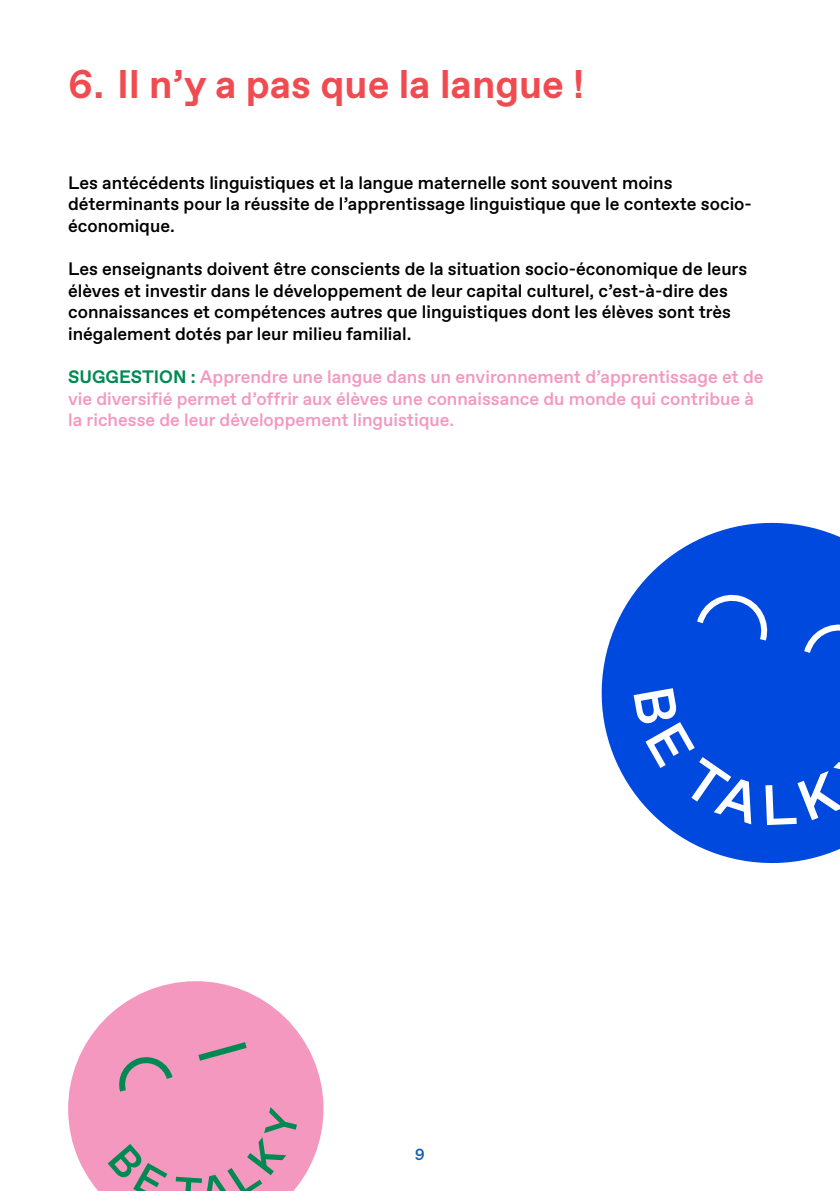
<style>
.page{position:relative;width:840px;height:1191px;background:#fff}
.page>*{position:absolute;margin:0;border:0;box-sizing:border-box;transform-origin:0 0}
.t1{font:700 40px "Favorit";color:#f04b51}
.t2{font:500 18px/21.6px "Favorit";color:#000}
.t3{font:500 18px/21.6px "Favorit";color:#f498c0}
.t4{font:500 16px "Favorit";color:#145eac}
.s1{font-weight:700;color:#008953}
</style>
<div class="page">
<svg style="left:68px;top:981px;width:256px;height:210px;fill:#f498c0"></svg>
<svg style="left:108px;top:1143px;width:59px;height:48px;background:#b393a3"></svg>
<svg style="left:176px;top:1107px;width:121px;height:84px;background:#d896b3"></svg>
<svg style="left:119px;top:1037px;width:134px;height:61px;background:#dd96b6"></svg>
<svg style="left:601px;top:522px;width:238px;height:342px;fill:#0049de"></svg>
<svg style="left:633px;top:688px;width:117px;height:136px"></svg>
<svg style="left:765px;top:762px;width:74px;height:63px"></svg>
<svg style="left:692px;top:594px;width:147px;height:83px;background:#1255e0"></svg>
<h1 class="t1" style="left:68px;top:57px;width:517px">6. Il n’y a pas que la langue !</h1>
<p class="t2" style="left:68px;top:171px;width:685px">Les antécédents linguistiques et la langue maternelle sont souvent moins déterminants pour la réussite de l’apprentissage linguistique que le contexte socio&shy;économique.</p>
<p class="t2" style="left:68px;top:258px;width:680px">Les enseignants doivent être conscients de la situation socio-économique de leurs élèves et investir dans le développement de leur capital culturel, c’est-à-dire des connaissances et compétences autres que linguistiques dont les élèves sont très inégalement dotés par leur milieu familial.</p>
<p class="t3" style="left:68px;top:366px;width:696px"><span class="s1">SUGGESTION :</span> Apprendre une langue dans un environnement d’apprentissage et de vie diversifié permet d’offrir aux élèves une connaissance du monde qui contribue à la richesse de leur développement linguistique.</p>
<p class="t4" style="left:415px;top:1143px;width:12px">9</p>
</div>
